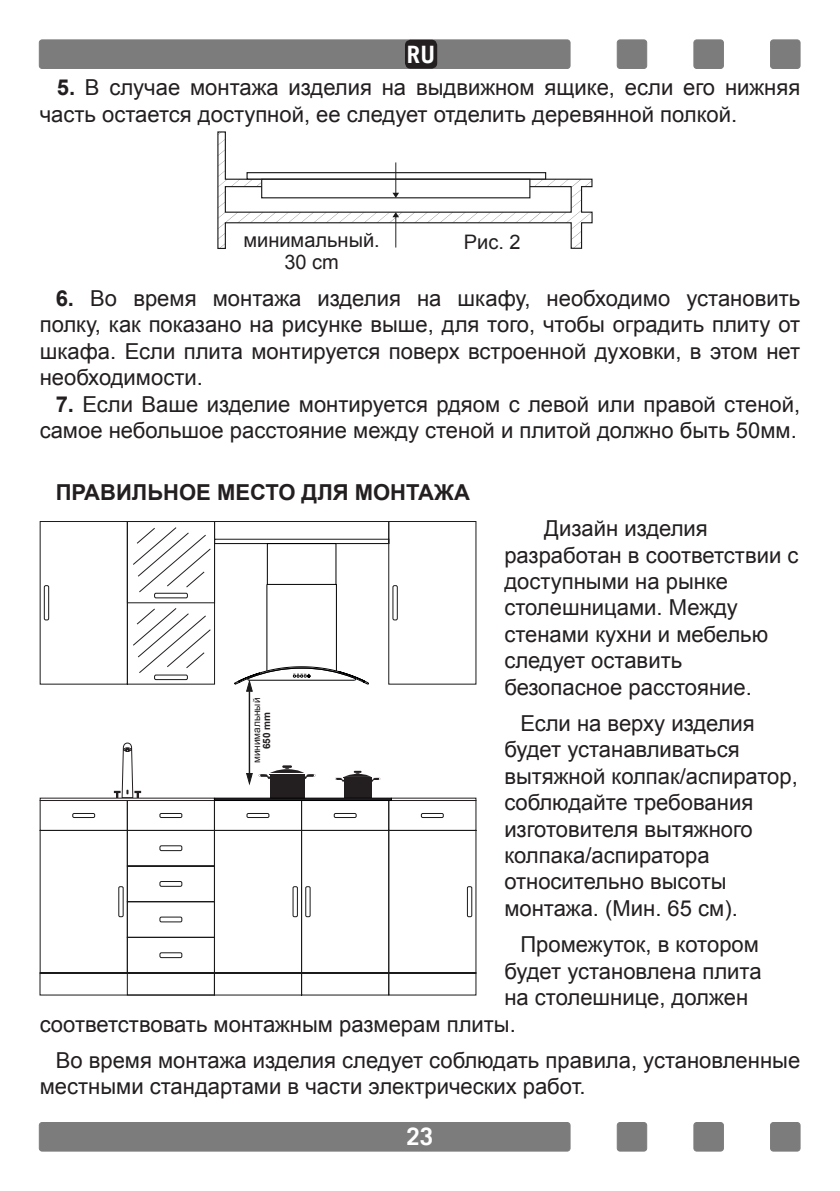
<style>
.page{position:relative;width:840px;height:1191px;background:#fff}
.page>*{position:absolute;margin:0;border:0;box-sizing:border-box;transform-origin:0 0}
.t1{font:700 24px "Trade Gothic";color:#fff}
.t2{font:22px/26.4px "Arial";color:#231f20}
.t3{font:700 22px "Arial";color:#231f20}
.t4{font:20px/22px "Arial";color:#231f20;text-align:center}
.t5{font:10px "Arial";color:#231f20}
.t6{font:700 10px "Arial";color:#231f20}
.s1{font-weight:700}
</style>
<div class="page">
<div style="left:39px;top:40px;width:530px;height:28px;background:#7d7c7c;border-radius:3px"></div>
<div style="left:39px;top:40px;width:531px;height:29px;border:1px solid #7d7c7c;border-radius:3px"></div>
<div style="left:770px;top:40px;width:29px;height:28px;background:#7d7c7c;border-radius:3px"></div>
<div style="left:769px;top:40px;width:30px;height:29px;border:1px solid #7d7c7c;border-radius:3px"></div>
<div style="left:617px;top:40px;width:29px;height:28px;background:#7d7c7c;border-radius:3px"></div>
<div style="left:616px;top:40px;width:30px;height:29px;border:1px solid #7d7c7c;border-radius:3px"></div>
<div style="left:693px;top:40px;width:30px;height:28px;background:#7d7c7c;border-radius:3px"></div>
<div style="left:693px;top:40px;width:30px;height:29px;border:1px solid #7d7c7c;border-radius:3px"></div>
<div style="left:39px;top:1122px;width:530px;height:29px;background:#7d7c7c;border-radius:3px"></div>
<div style="left:39px;top:1122px;width:531px;height:29px;border:1px solid #7d7c7c;border-radius:3px"></div>
<div style="left:770px;top:1122px;width:29px;height:29px;background:#7d7c7c;border-radius:3px"></div>
<div style="left:769px;top:1122px;width:30px;height:29px;border:1px solid #7d7c7c;border-radius:3px"></div>
<div style="left:617px;top:1122px;width:29px;height:29px;background:#7d7c7c;border-radius:3px"></div>
<div style="left:616px;top:1122px;width:30px;height:29px;border:1px solid #7d7c7c;border-radius:3px"></div>
<div style="left:693px;top:1122px;width:30px;height:29px;background:#7d7c7c;border-radius:3px"></div>
<div style="left:693px;top:1122px;width:30px;height:29px;border:1px solid #7d7c7c;border-radius:3px"></div>
<svg style="left:218px;top:132px;width:374px;height:116px"></svg>
<svg style="left:39px;top:521px;width:437px;height:474px"></svg>
<svg style="left:132px;top:527px;width:344px;height:274px"></svg>
<div style="left:72px;top:813px;width:23px;height:5px;border:1px solid #191a19"></div>
<svg style="left:234px;top:664px;width:135px;height:28px"></svg>
<div style="left:249px;top:691px;width:1px;height:82px;border:1px solid #191a19"></div>
<svg style="left:114px;top:699px;width:278px;height:296px"></svg>
<svg style="left:388px;top:521px;width:88px;height:163px"></svg>
<div style="left:405px;top:40px;width:32px;height:29px;background:#231f20;border-radius:6px"></div>
<p class="t1" style="left:407px;top:40px;width:30px">RU</p>
<p class="t2" style="left:40px;top:75px;width:761px;text-indent:17px"><span class="s1">5.</span> В случае монтажа изделия на выдвижном ящике, если его нижняя часть остается доступной, ее следует отделить деревянной полкой.</p>
<p class="t4" style="left:243px;top:229px;width:138px">минимальный.<br>30 cm</p>
<p class="t4" style="left:463px;top:231px;width:58px">Рис. 2</p>
<p class="t2" style="left:40px;top:285px;width:761px;text-align:justify;text-indent:16px"><span class="s1">6.</span> Во время монтажа изделия на шкафу, необходимо установить полку, как показано на рисунке выше, для того, чтобы оградить плиту от шкафа. Если плита монтируется поверх встроенной духовки, в этом нет необходимости.</p>
<p class="t2" style="left:40px;top:391px;width:761px;text-align:right"><span class="s1">7.</span> Если Ваше изделие монтируется рдяом с левой или правой стеной, самое небольшое расстояние между стеной и плитой должно быть 50мм.</p>
<p class="t3" style="left:56px;top:477px;width:415px">ПРАВИЛЬНОЕ МЕСТО ДЛЯ МОНТАЖА</p>
<p class="t2" style="left:504px;top:515px;width:295px;text-indent:40px">Дизайн изделия разработан в соответствии с доступными на рынке столешницами. Между стенами кухни и мебелью следует оставить безопасное расстояние.</p>
<p class="t2" style="left:504px;top:710px;width:295px;text-indent:16px">Если на верху изделия будет устанавливаться вытяжной колпак/аспиратор, соблюдайте требования изготовителя вытяжного колпака/аспиратора относительно высоты монтажа. (Мин. 65 см).</p>
<p class="t2" style="left:520px;top:931px;width:240px">Промежуток, в котором</p>
<p class="t2" style="left:504px;top:958px;width:258px">будет установлена плита</p>
<p class="t2" style="left:504px;top:984px;width:245px">на столешнице, должен</p>
<p class="t2" style="left:40px;top:1010px;width:477px">соответствовать монтажным размерам плиты.</p>
<p class="t2" style="left:40px;top:1047px;width:761px;text-indent:16px">Во время монтажа изделия следует соблюдать правила, установленные местными стандартами в части электрических работ.</p>
<p class="t5" style="left:250px;top:763px;width:67px;rotate:-90deg">минимальный</p>
<p class="t6" style="left:260px;top:749px;width:39px;rotate:-90deg">650 mm</p>
<p class="t1" style="left:406px;top:1122px;width:28px">23</p>
</div>
